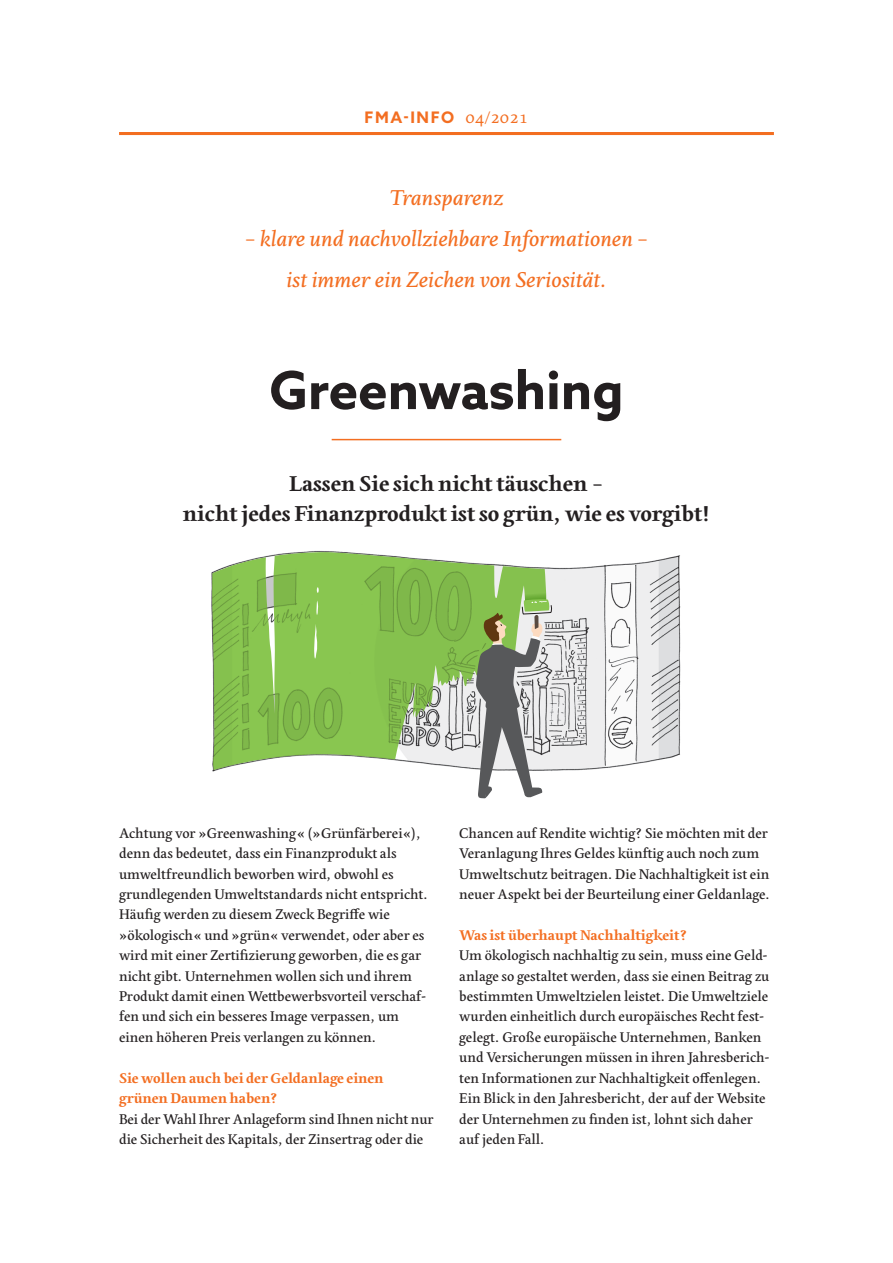
<style>
.page{position:relative;width:893px;height:1263px;background:#fff}
.page>*{position:absolute;margin:0;border:0;box-sizing:border-box;transform-origin:0 0}
.t1{font:700 52.5px "Azo Sans";color:#231f20}
.t2{font:italic 22.5px/40.8px "Edita";color:#f36e21;text-align:center}
.t3{font:700 22.5px/30.6px "Edita";color:#231f20;text-align:center}
.t4{font:700 15.9px "Azo Sans";letter-spacing:.1em;color:#f36e21}
.t5{font:14.7px/20.4px "Edita";color:#231f20}
.t6{font:700 14.7px/20.4px "Edita";color:#f36e21}
.s1{font-family:"Edita";font-weight:400;font-size:17.55px}
</style>
<div class="page">
<hr style="left:119px;top:132px;width:655px;height:3px;background:#f36e21">
<img style="left:211px;top:551px;width:470px;height:248px">
<svg style="left:212px;top:552px;width:334px;height:218px;background:#96c56a"></svg>
<svg style="left:473px;top:589px;width:97px;height:209px;background:#acb4a4"></svg>
<hr style="left:332px;top:439px;width:229px;height:1px;background:#f36e21">
<p class="t4" style="left:365px;top:107px;width:165px">FMA-INFO <span class="s1">04/2021</span></p>
<h2 class="t2" style="left:389px;top:178px;width:115px">Transparenz</h2>
<h2 class="t2" style="left:245px;top:219px;width:405px">– klare und nachvollziehbare Informationen – ist immer ein Zeichen von Seriosität.</h2>
<h1 class="t1" style="left:269px;top:355px;width:356px">Greenwashing</h1>
<h2 class="t3" style="left:183px;top:469px;width:529px">Lassen Sie sich nicht täuschen –<br>nicht jedes Finanzprodukt ist so grün, wie es vorgibt!</h2>
<p class="t5" style="left:119px;top:823px;width:311px">Achtung vor »Greenwashing« (»Grünfärberei«), denn das bedeutet, dass ein Finanzprodukt als umweltfreundlich beworben wird, obwohl es grundlegenden Umweltstandards nicht entspricht.<br>Häufig werden zu diesem Zweck Begriffe wie »ökologisch« und »grün« verwendet, oder aber es wird mit einer Zertifizierung geworben, die es gar nicht gibt. Unternehmen wollen sich und ihrem Produkt damit einen Wettbewerbsvorteil verschaf&shy;fen und sich ein besseres Image verpassen, um einen höheren Preis verlangen zu können.</p>
<p class="t6" style="left:119px;top:1068px;width:266px">Sie wollen auch bei der Geldanlage einen grünen Daumen haben?</p>
<p class="t5" style="left:119px;top:1109px;width:316px">Bei der Wahl Ihrer Anlageform sind Ihnen nicht nur die Sicherheit des Kapitals, der Zinsertrag oder die</p>
<p class="t5" style="left:459px;top:823px;width:312px">Chancen auf Rendite wichtig? Sie möchten mit der Veranlagung Ihres Geldes künftig auch noch zum Umweltschutz beitragen. Die Nachhaltigkeit ist ein neuer Aspekt bei der Beurteilung einer Geldanlage.</p>
<p class="t6" style="left:459px;top:925px;width:230px">Was ist überhaupt Nachhaltigkeit?</p>
<p class="t5" style="left:459px;top:946px;width:312px">Um ökologisch nachhaltig zu sein, muss eine Geld&shy;anlage so gestaltet werden, dass sie einen Beitrag zu bestimmten Umweltzielen leistet. Die Umweltziele wurden einheitlich durch europäisches Recht fest&shy;gelegt. Große europäische Unternehmen, Banken und Versicherungen müssen in ihren Jahresberich&shy;ten Informationen zur Nachhaltigkeit offenlegen.<br>Ein Blick in den Jahresbericht, der auf der Website der Unternehmen zu finden ist, lohnt sich daher auf jeden Fall.</p>
</div>
